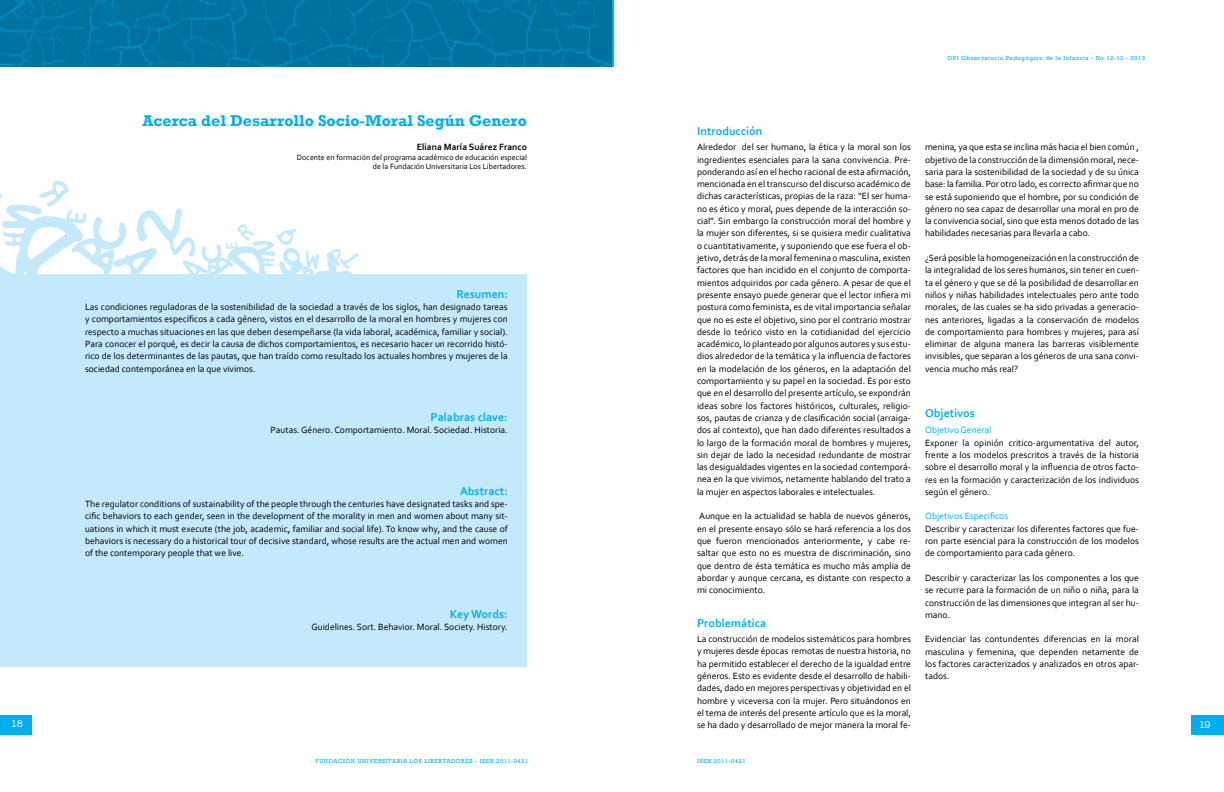
<style>
.page{position:relative;width:1224px;height:792px;background:#fff}
.page>*{position:absolute;margin:0;border:0;box-sizing:border-box;transform-origin:0 0}
.t1{font:700 16px "Rockwell";color:#00aeef}
.t2{font:700 12px "Corbel";color:#00aeef}
.t3{font:500 10px "American Typ Itc DEE";color:#fff}
.t4{font:9.5px/12.3px "Corbel";color:#000;text-align:justify}
.t5{font:9.5px "Corbel";color:#00aeef}
.t6{font:700 9.5px "Corbel";color:#000}
.t7{font:8px/9.5px "Corbel";color:#000;text-align:right}
.t8{font:6px "Rockwell";letter-spacing:.08em;color:#00aeef}
</style>
<div class="page">
<div style="left:1191px;top:715px;width:33px;height:19px;background:#00aeef"></div>
<div style="left:0;top:716px;width:32px;height:19px;background:#00aeef"></div>
<div style="left:0;top:274px;width:526px;height:393px;background:#c4e9fb"></div>
<svg style="left:0;top:180px;width:359px;height:94px"></svg>
<img style="left:0;top:0;width:612px;height:66px">
<p class="t3" style="left:11px;top:718px;width:13px">18</p>
<h1 class="t1" style="left:142px;top:111px;width:386px">Acerca del Desarrollo Socio-Moral Según Genero</h1>
<p class="t6" style="left:417px;top:141px;width:112px">Eliana María Suárez Franco</p>
<p class="t7" style="left:297px;top:152px;width:232px">Docente en formación del programa académico de educación especial de la Fundación Universitaria Los Libertadores.</p>
<p class="t2" style="left:456px;top:286px;width:53px">Resumen:</p>
<p class="t4" style="left:85px;top:301px;width:424px">Las condiciones reguladoras de la sostenibilidad de la sociedad a través de los siglos, han designado tareas y comportamientos específicos a cada género, vistos en el desarrollo de la moral en hombres y mujeres con respecto a muchas situaciones en las que deben desempeñarse (la vida laboral, académica, familiar y social).<br>Para conocer el porqué, es decir la causa de dichos comportamientos, es necesario hacer un recorrido histó&shy;rico de los determinantes de las pautas, que han traído como resultado los actuales hombres y mujeres de la sociedad contemporánea en la que vivimos.</p>
<p class="t2" style="left:431px;top:409px;width:79px">Palabras clave:</p>
<p class="t4" style="left:270px;top:424px;width:239px">Pautas. Género. Comportamiento. Moral. Sociedad. Historia.</p>
<p class="t2" style="left:460px;top:483px;width:49px">Abstract:</p>
<p class="t4" style="left:85px;top:497px;width:424px">The regulator conditions of sustainability of the people through the centuries have designated tasks and spe&shy;cific behaviors to each gender, seen in the development of the morality in men and women about many sit&shy;uations in which it must execute (the job, academic, familiar and social life). To know why, and the cause of behaviors is necessary do a historical tour of decisive standard, whose results are the actual men and women of the contemporary people that we live.</p>
<p class="t2" style="left:450px;top:606px;width:60px">Key Words:</p>
<p class="t4" style="left:312px;top:620px;width:198px">Guidelines. Sort. Behavior. Moral. Society. History.</p>
<p class="t8" style="left:316px;top:757px;width:214px">FUNDACIÓN UNIVERSITARIA LOS LIBERTADORES - ISSN 2011-0421</p>
<p class="t8" style="left:948px;top:54px;width:199px">OPI Observatorio Pedagógico de la Infancia - No.12-13 - 2013</p>
<p class="t2" style="left:697px;top:123px;width:67px">Introducción</p>
<p class="t4" style="left:697px;top:141px;width:215px">Alrededor del ser humano, la ética y la moral son los ingredientes esenciales para la sana convivencia. Pre&shy;ponderando así en el hecho racional de esta afirmación, mencionada en el transcurso del discurso académico de dichas características, propias de la raza: “El ser huma&shy;no es ético y moral, pues depende de la interacción so&shy;cial”. Sin embargo la construcción moral del hombre y la mujer son diferentes, si se quisiera medir cualitativa o cuantitativamente, y suponiendo que ese fuera el ob&shy;jetivo, detrás de la moral femenina o masculina, existen factores que han incidido en el conjunto de comporta&shy;mientos adquiridos por cada género. A pesar de que el presente ensayo puede generar que el lector infiera mi postura como feminista, es de vital importancia señalar que no es este el objetivo, sino por el contrario mostrar desde lo teórico visto en la cotidianidad del ejercicio académico, lo planteado por algunos autores y sus estu&shy;dios alrededor de la temática y la influencia de factores en la modelación de los géneros, en la adaptación del comportamiento y su papel en la sociedad. Es por esto que en el desarrollo del presente artículo, se expondrán ideas sobre los factores históricos, culturales, religio&shy;sos, pautas de crianza y de clasificación social (arraiga&shy;dos al contexto), que han dado diferentes resultados a lo largo de la formación moral de hombres y mujeres, sin dejar de lado la necesidad redundante de mostrar las desigualdades vigentes en la sociedad contemporá&shy;nea en la que vivimos, netamente hablando del trato a la mujer en aspectos laborales e intelectuales.</p>
<p class="t4" style="left:697px;top:510px;width:215px">Aunque en la actualidad se habla de nuevos géneros, en el presente ensayo sólo se hará referencia a los dos que fueron mencionados anteriormente, y cabe re&shy;saltar que esto no es muestra de discriminación, sino que dentro de ésta temática es mucho más amplia de abordar y aunque cercana, es distante con respecto a mi conocimiento.</p>
<p class="t2" style="left:697px;top:616px;width:71px">Problemática</p>
<p class="t4" style="left:697px;top:632px;width:215px">La construcción de modelos sistemáticos para hombres y mujeres desde épocas remotas de nuestra historia, no ha permitido establecer el derecho de la igualdad entre géneros. Esto es evidente desde el desarrollo de habili&shy;dades, dado en mejores perspectivas y objetividad en el hombre y viceversa con la mujer. Pero situándonos en el tema de interés del presente artículo que es la moral, se ha dado y desarrollado de mejor manera la moral fe-</p>
<p class="t8" style="left:697px;top:757px;width:50px">ISSN 2011-0421</p>
<p class="t4" style="left:925px;top:141px;width:215px">menina, ya que esta se inclina más hacia el bien común , objetivo de la construcción de la dimensión moral, nece&shy;saria para la sostenibilidad de la sociedad y de su única base: la familia. Por otro lado, es correcto afirmar que no se está suponiendo que el hombre, por su condición de género no sea capaz de desarrollar una moral en pro de la convivencia social, sino que esta menos dotado de las habilidades necesarias para llevarla a cabo.</p>
<p class="t4" style="left:925px;top:252px;width:215px">¿Será posible la homogeneización en la construcción de la integralidad de los seres humanos, sin tener en cuen&shy;ta el género y que se dé la posibilidad de desarrollar en niños y niñas habilidades intelectuales pero ante todo morales, de las cuales se ha sido privadas a generacio&shy;nes anteriores, ligadas a la conservación de modelos de comportamiento para hombres y mujeres, para así eliminar de alguna manera las barreras visiblemente invisibles, que separan a los géneros de una sana convi&shy;vencia mucho más real?</p>
<p class="t2" style="left:925px;top:406px;width:51px">Objetivos</p>
<p class="t5" style="left:925px;top:424px;width:68px">Objetivo General</p>
<p class="t4" style="left:925px;top:436px;width:215px">Exponer la opinión critico-argumentativa del autor, frente a los modelos prescritos a través de la historia sobre el desarrollo moral y la influencia de otros facto&shy;res en la formación y caracterización de los individuos según el género.</p>
<p class="t5" style="left:925px;top:510px;width:85px">Objetivos Especificos</p>
<p class="t4" style="left:925px;top:522px;width:215px">Describir y caracterizar los diferentes factores que fue&shy;ron parte esencial para la construcción de los modelos de comportamiento para cada género.</p>
<p class="t4" style="left:925px;top:571px;width:215px">Describir y caracterizar las los componentes a los que se recurre para la formación de un niño o niña, para la construcción de las dimensiones que integran al ser hu&shy;mano.</p>
<p class="t4" style="left:925px;top:633px;width:215px">Evidenciar las contundentes diferencias en la moral masculina y femenina, que dependen netamente de los factores caracterizados y analizados en otros apar&shy;tados.</p>
<p class="t3" style="left:1199px;top:719px;width:13px">19</p>
</div>
